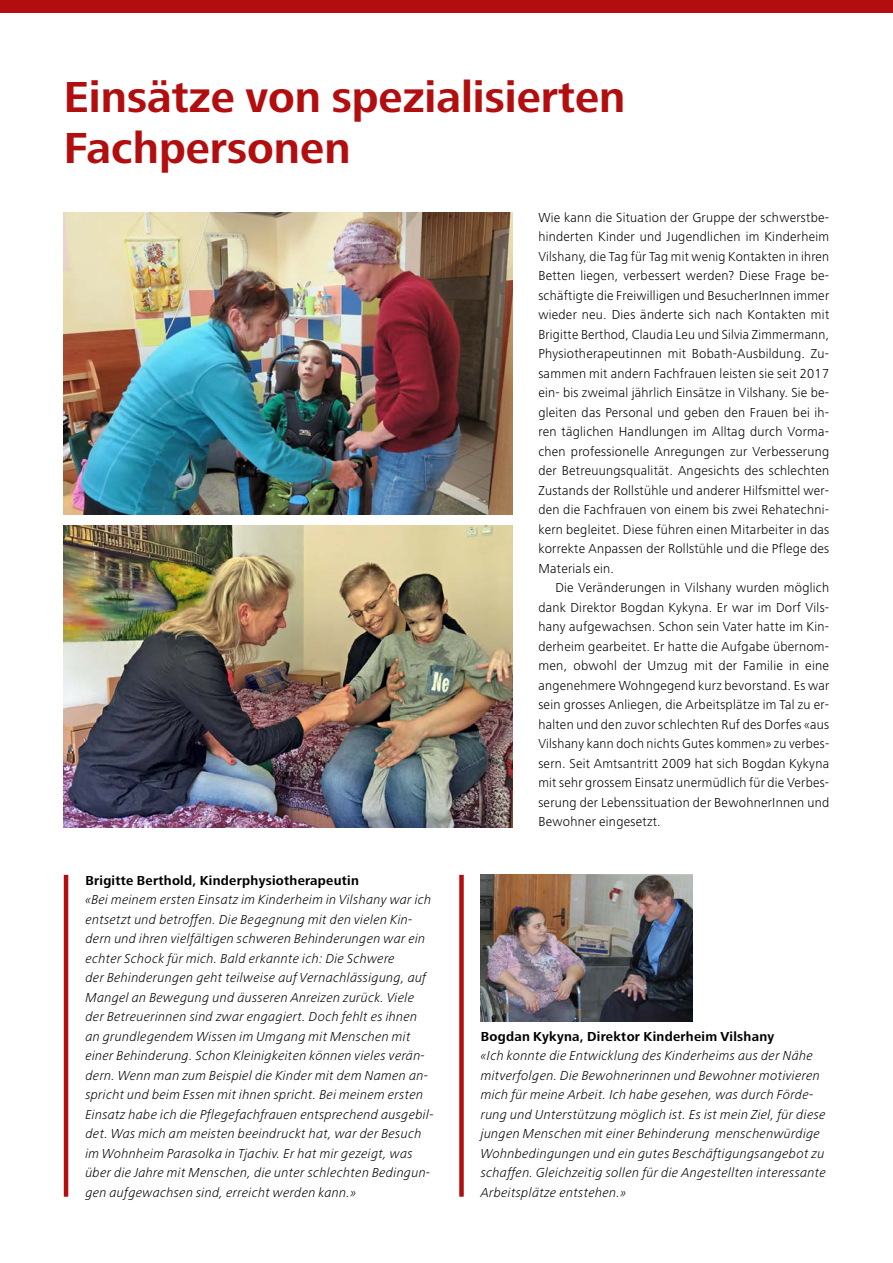
<style>
.page{position:relative;width:893px;height:1263px;background:#fff}
.page>*{position:absolute;margin:0;border:0;box-sizing:border-box;transform-origin:0 0}
.t1{font:700 45px/51px "Frutiger Next LT";color:#b20e10}
.t2{font:300 13.5px/19.5px "Frutiger Next LT";letter-spacing:.02em;color:#000;text-align:justify}
.t3{font:italic 300 13.5px/19.5px "Frutiger Next LT";letter-spacing:.02em;color:#000}
.t4{font:700 13.5px "Frutiger Next LT";letter-spacing:.02em;color:#000}
</style>
<div class="page">
<div style="left:0;top:0;width:893px;height:13px;background:#b20e10"></div>
<img style="left:64px;top:212px;width:449px;height:302px">
<img style="left:64px;top:525px;width:449px;height:302px">
<hr style="left:64px;top:875px;width:4px;height:322px;background:#b20e10">
<div style="left:459px;top:875px;width:5px;height:322px;background:#b20e10"></div>
<img style="left:481px;top:875px;width:212px;height:146px">
<h1 class="t1" style="left:64px;top:72px;width:563px">Einsätze von spezialisierten<br>Fachpersonen</h1>
<p class="t4" style="left:85px;top:872px;width:275px">Brigitte Berthold, Kinderphysiotherapeutin</p>
<p class="t3" style="left:85px;top:890px;width:350px">«Bei meinem ersten Einsatz im Kinderheim in Vilshany war ich entsetzt und betroffen. Die Begegnung mit den vielen Kin&shy;dern und ihren vielfältigen schweren Behinderungen war ein echter Schock für mich. Bald erkannte ich: Die Schwere<br>der Behinderungen geht teilweise auf Vernachlässigung, auf Mangel an Bewegung und äusseren Anreizen zurück. Viele der Betreuerinnen sind zwar engagiert. Doch fehlt es ihnen an grundlegendem Wissen im Umgang mit Menschen mit einer Behinderung. Schon Kleinigkeiten können vieles verän&shy;dern. Wenn man zum Beispiel die Kinder mit dem Namen an&shy;spricht und beim Essen mit ihnen spricht. Bei meinem ersten Einsatz habe ich die Pflegefachfrauen entsprechend ausgebil&shy;det. Was mich am meisten beeindruckt hat, war der Besuch im Wohnheim Parasolka in Tjachiv. Er hat mir gezeigt, was über die Jahre mit Menschen, die unter schlechten Bedingun&shy;gen aufgewachsen sind, erreicht werden kann.»</p>
<p class="t2" style="left:538px;top:207px;width:292px">Wie kann die Situation der Gruppe der schwerstbe&shy;hinderten Kinder und Jugendlichen im Kinderheim Vilshany, die Tag für Tag mit wenig Kontakten in ihren Betten liegen, verbessert werden? Diese Frage be&shy;schäftigte die Freiwilligen und BesucherInnen immer wieder neu. Dies änderte sich nach Kontakten mit Brigitte Berthod, Claudia Leu und Silvia Zimmermann, Physiotherapeutinnen mit Bobath-Ausbildung. Zu&shy;sammen mit andern Fachfrauen leisten sie seit 2017 ein- bis zweimal jährlich Einsätze in Vilshany. Sie be&shy;gleiten das Personal und geben den Frauen bei ih&shy;ren täglichen Handlungen im Alltag durch Vorma&shy;chen professionelle Anregungen zur Verbesserung der Betreuungsqualität. Angesichts des schlechten Zustands der Rollstühle und anderer Hilfsmittel wer&shy;den die Fachfrauen von einem bis zwei Rehatechni&shy;kern begleitet. Diese führen einen Mitarbeiter in das korrekte Anpassen der Rollstühle und die Pflege des Materials ein.</p>
<p class="t2" style="left:538px;top:578px;width:292px;text-indent:17px">Die Veränderungen in Vilshany wurden möglich dank Direktor Bogdan Kykyna. Er war im Dorf Vils&shy;hany aufgewachsen. Schon sein Vater hatte im Kin&shy;derheim gearbeitet. Er hatte die Aufgabe übernom&shy;men, obwohl der Umzug mit der Familie in eine angenehmere Wohngegend kurz bevorstand. Es war sein grosses Anliegen, die Arbeitsplätze im Tal zu er&shy;halten und den zuvor schlechten Ruf des Dorfes «aus Vilshany kann doch nichts Gutes kommen» zu verbes&shy;sern. Seit Amtsantritt 2009 hat sich Bogdan Kykyna mit sehr grossem Einsatz unermüdlich für die Verbes&shy;serung der Lebenssituation der BewohnerInnen und Bewohner eingesetzt.</p>
<p class="t4" style="left:481px;top:1028px;width:295px">Bogdan Kykyna, Direktor Kinderheim Vilshany</p>
<p class="t3" style="left:481px;top:1046px;width:347px">«Ich konnte die Entwicklung des Kinderheims aus der Nähe mitverfolgen. Die Bewohnerinnen und Bewohner motivieren mich für meine Arbeit. Ich habe gesehen, was durch Förde&shy;rung und Unterstützung möglich ist. Es ist mein Ziel, für diese jungen Menschen mit einer Behinderung menschenwürdige Wohnbedingungen und ein gutes Beschäftigungsangebot zu schaffen. Gleichzeitig sollen für die Angestellten interessante Arbeitsplätze entstehen.»</p>
</div>
